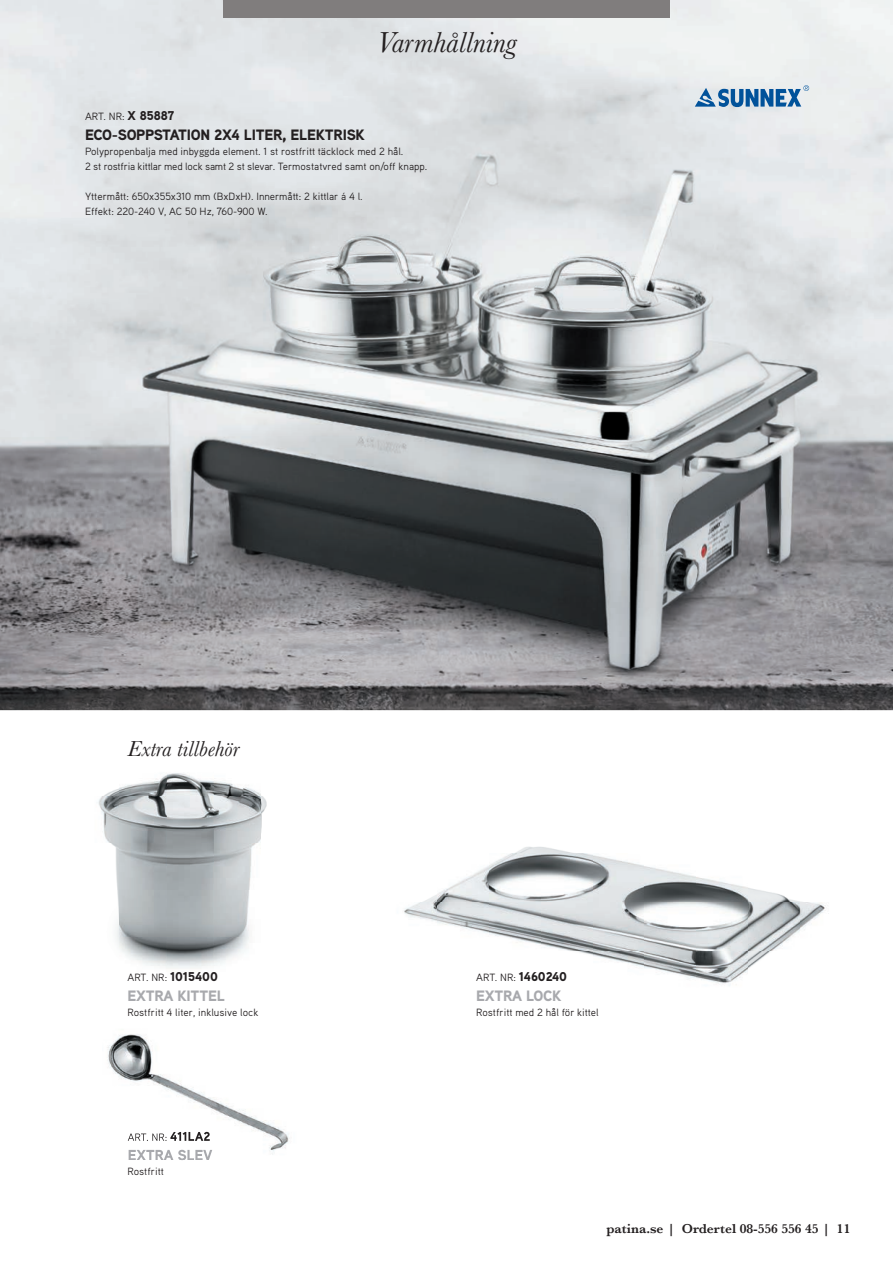
<style>
.page{position:relative;width:893px;height:1263px;background:#fff}
.page>*{position:absolute;margin:0;border:0;box-sizing:border-box;transform-origin:0 0}
.t1{font:italic 30px "Baskerville";color:#231f20}
.t2{font:italic 22.5px "Baskerville";color:#231f20}
.t3{font:900 15px "Aaux Pro OT";letter-spacing:-.02em;color:#231f20}
.t4{font:900 15px "Aaux Pro OT";letter-spacing:-.02em;color:#a8a9ad}
.t5{font:600 13.5px "Baskerville";color:#231f20}
.t6{font:10.5px/15px "Aaux Pro OT";color:#231f20}
.s1{font-weight:900;font-size:12.75px}
</style>
<div class="page">
<img style="left:0;top:0;width:893px;height:710px">
<div style="left:223px;top:0;width:447px;height:17px;background:#807d7d"></div>
<img style="left:98px;top:773px;width:169px;height:195px">
<img style="left:404px;top:847px;width:422px;height:139px">
<img style="left:695px;top:85px;width:114px;height:22px">
<img style="left:107px;top:1034px;width:182px;height:125px">
<img style="left:128px;top:1133px;width:39px;height:8px">
<img style="left:170px;top:1132px;width:40px;height:9px">
<img style="left:129px;top:1150px;width:83px;height:9px">
<h1 class="t1" style="left:376px;top:22px;width:142px">Varmhållning</h1>
<p class="t6" style="left:85px;top:109px;width:91px">ART. NR: <span class="s1">X 85887</span></p>
<h3 class="t3" style="left:85px;top:125px;width:281px">ECO-SOPPSTATION 2X4 LITER, ELEKTRISK</h3>
<p class="t6" style="left:85px;top:143px;width:344px">Polypropenbalja med inbyggda element. 1 st rostfritt täcklock med 2 hål.<br>2 st rostfria kittlar med lock samt 2 st slevar. Termostatvred samt on/off knapp.</p>
<p class="t6" style="left:85px;top:188px;width:279px">Yttermått: 650x355x310 mm (BxDxH). Innermått: 2 kittlar á 4 l.<br>Effekt: 220-240 V, AC 50 Hz, 760-900 W.</p>
<h2 class="t2" style="left:128px;top:733px;width:113px">Extra tillbehör</h2>
<p class="t6" style="left:128px;top:970px;width:92px">ART. NR: <span class="s1">1015400</span></p>
<h3 class="t4" style="left:128px;top:986px;width:99px">EXTRA KITTEL</h3>
<p class="t6" style="left:128px;top:1004px;width:132px">Rostfritt 4 liter, inklusive lock</p>
<p class="t6" style="left:128px;top:1164px;width:38px">Rostfritt</p>
<p class="t6" style="left:476px;top:970px;width:92px">ART. NR: <span class="s1">1460240</span></p>
<h3 class="t4" style="left:476px;top:986px;width:87px">EXTRA LOCK</h3>
<p class="t6" style="left:476px;top:1004px;width:124px">Rostfritt med 2 hål för kittel</p>
<p class="t5" style="left:606px;top:1219px;width:246px">patina.se | Ordertel 08-556 556 45 | 11</p>
</div>
